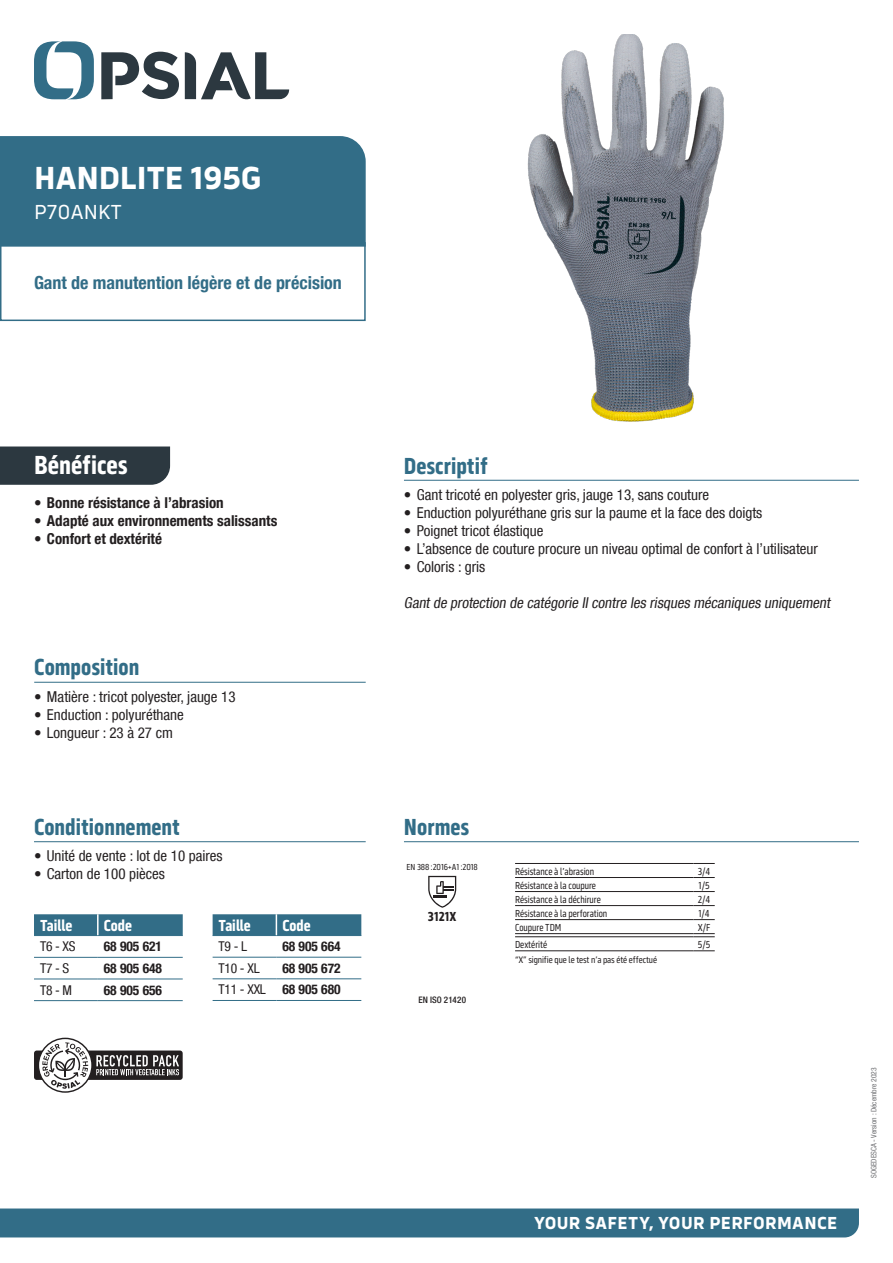
<style>
.page{position:relative;width:893px;height:1263px;background:#fff}
.page>*{position:absolute;margin:0;border:0;box-sizing:border-box;transform-origin:0 0}
.t1{font:700 33px "Serca";letter-spacing:-.01em;color:#fff}
.t2{font:700 27px "Serca Condensed";color:#fff}
.t3{font:700 24px "Serca Condensed";color:#326d87}
.t4{font:21px "Serca";letter-spacing:-.005em;color:#fff}
.t5{font:700 condensed 18px "Helvetica Neue LT Com";color:#326d87}
.t6{font:700 18px "Serca";letter-spacing:.02em;color:#fff}
.t7{font:700 16.5px "Serca Condensed";letter-spacing:-.005em;color:#fff}
.t8{font:condensed 15px "Helvetica Neue LT Com";color:#231f20}
.t9{font:700 condensed 15px "Helvetica Neue LT Com";color:#231f20}
.t10{font:italic condensed 15px "Helvetica Neue LT Com";color:#231f20}
.t11{font:700 condensed 13.5px/21.6px "Helvetica Neue LT Com";color:#231f20;text-align:right}
.t12{font:condensed 13.5px "Helvetica Neue LT Com";letter-spacing:-.02em;color:#231f20}
.t13{font:700 13.5px "Serca Condensed";letter-spacing:.01em;color:#231f20}
.t14{font:10.5px "Serca Condensed";letter-spacing:-.005em;color:#231f20;scale:.95 1}
.t15{font:9.75px "Serca Condensed";letter-spacing:-.01em;color:#231f20}
.t16{font:9px "Serca Condensed";letter-spacing:-.01em;color:#231f20}
.t17{font:500 condensed 9px "Helvetica Neue LT Com";color:#231f20}
.t18{font:condensed 7.5px "Helvetica Neue LT Com";color:#6c6d70}
.s1{font-weight:400}
</style>
<div class="page">
<div style="left:0;top:1208px;width:859px;height:29px;background:#326d87"></div>
<svg style="left:34px;top:41px;width:60px;height:58px"></svg>
<svg style="left:185px;top:52px;width:104px;height:48px"></svg>
<svg style="left:101px;top:52px;width:78px;height:47px"></svg>
<hr style="left:34px;top:841px;width:332px;height:1px;background:#326d87">
<div style="left:34px;top:914px;width:149px;height:21px;background:#326d87"></div>
<hr style="left:34px;top:935px;width:64px;height:1px;background:#326d87">
<hr style="left:98px;top:935px;width:85px;height:1px;background:#326d87">
<hr style="left:34px;top:978px;width:64px;height:1px;background:#326d87">
<hr style="left:98px;top:978px;width:85px;height:1px;background:#326d87">
<hr style="left:34px;top:1000px;width:64px;height:1px;background:#326d87">
<hr style="left:98px;top:1000px;width:85px;height:1px;background:#326d87">
<hr style="left:97px;top:914px;width:2px;height:21px;background:#fff">
<hr style="left:34px;top:957px;width:64px;height:1px;background:#326d87">
<hr style="left:98px;top:957px;width:85px;height:1px;background:#326d87">
<hr style="left:213px;top:935px;width:63px;height:1px;background:#326d87">
<hr style="left:276px;top:935px;width:85px;height:1px;background:#326d87">
<hr style="left:213px;top:957px;width:63px;height:1px;background:#326d87">
<hr style="left:276px;top:957px;width:85px;height:1px;background:#326d87">
<hr style="left:213px;top:978px;width:63px;height:1px;background:#326d87">
<hr style="left:276px;top:978px;width:85px;height:1px;background:#326d87">
<hr style="left:213px;top:1000px;width:63px;height:1px;background:#326d87">
<hr style="left:276px;top:1000px;width:85px;height:1px;background:#326d87">
<div style="left:213px;top:914px;width:148px;height:21px;background:#326d87"></div>
<hr style="left:404px;top:480px;width:455px;height:1px;background:#326d87">
<hr style="left:404px;top:841px;width:455px;height:1px;background:#326d87">
<hr style="left:34px;top:682px;width:332px;height:1px;background:#326d87">
<div style="left:0;top:446px;width:170px;height:39px;background:#2c3840"></div>
<div style="left:0;top:242px;width:366px;height:79px;border:2px solid #326d87"></div>
<div style="left:0;top:136px;width:366px;height:111px;background:#326d87"></div>
<hr style="left:515px;top:863px;width:178px;height:1px;background:#231f20">
<svg style="left:693px;top:863px;width:22px;height:1px"></svg>
<hr style="left:515px;top:877px;width:178px;height:1px;background:#231f20">
<svg style="left:693px;top:877px;width:22px;height:1px"></svg>
<hr style="left:515px;top:891px;width:178px;height:1px;background:#231f20">
<svg style="left:693px;top:891px;width:22px;height:1px"></svg>
<hr style="left:515px;top:905px;width:178px;height:1px;background:#231f20">
<svg style="left:693px;top:905px;width:22px;height:1px"></svg>
<hr style="left:515px;top:919px;width:178px;height:1px;background:#231f20">
<svg style="left:693px;top:919px;width:22px;height:1px"></svg>
<hr style="left:515px;top:933px;width:178px;height:1px;background:#231f20">
<svg style="left:428px;top:876px;width:28px;height:32px"></svg>
<img style="left:527px;top:34px;width:197px;height:388px">
<div style="left:34px;top:1050px;width:149px;height:30px;background:#231f20;border-radius:3px"></div>
<svg style="left:38px;top:1038px;width:141px;height:55px"></svg>
<hr style="left:515px;top:936px;width:178px;height:1px;background:#231f20">
<svg style="left:693px;top:933px;width:22px;height:4px"></svg>
<hr style="left:515px;top:950px;width:178px;height:1px;background:#231f20">
<svg style="left:693px;top:950px;width:22px;height:1px"></svg>
<h1 class="t1" style="left:34px;top:158px;width:229px">HANDLITE 195G</h1>
<h3 class="t4" style="left:34px;top:200px;width:90px">P70ANKT</h3>
<p class="t5" style="left:34px;top:272px;width:309px">Gant de manutention légère et de précision</p>
<h2 class="t2" style="left:34px;top:449px;width:95px">Bénéfices</h2>
<p class="t9" style="left:34px;top:494px;width:191px">• Bonne résistance à l’abrasion</p>
<p class="t9" style="left:34px;top:512px;width:245px">• Adapté aux environnements salissants</p>
<p class="t9" style="left:34px;top:530px;width:129px">• Confort et dextérité</p>
<h3 class="t3" style="left:34px;top:653px;width:107px">Composition</h3>
<p class="t8" style="left:34px;top:688px;width:203px">• Matière : tricot polyester, jauge 13</p>
<p class="t8" style="left:34px;top:706px;width:151px">• Enduction : polyuréthane</p>
<p class="t8" style="left:34px;top:724px;width:140px">• Longueur : 23 à 27 cm</p>
<h3 class="t3" style="left:34px;top:813px;width:147px">Conditionnement</h3>
<p class="t8" style="left:34px;top:847px;width:190px">• Unité de vente : lot de 10 paires</p>
<p class="t8" style="left:34px;top:865px;width:132px">• Carton de 100 pièces</p>
<p class="t7" style="left:40px;top:916px;width:34px">Taille</p>
<p class="t7" style="left:104px;top:916px;width:30px">Code</p>
<p class="t12" style="left:40px;top:938px;width:37px">T6 - XS</p>
<p class="t11" style="left:104px;top:936px;width:60px">68 905 621</p>
<p class="t12" style="left:40px;top:960px;width:31px">T7 - S</p>
<p class="t11" style="left:104px;top:957px;width:60px">68 905 648</p>
<p class="t12" style="left:40px;top:982px;width:34px">T8 - M</p>
<p class="t11" style="left:104px;top:979px;width:60px">68 905 656</p>
<p class="t7" style="left:219px;top:916px;width:34px">Taille</p>
<p class="t7" style="left:282px;top:916px;width:30px">Code</p>
<p class="t12" style="left:219px;top:938px;width:30px">T9 - L</p>
<p class="t11" style="left:282px;top:936px;width:60px">68 905 664</p>
<p class="t12" style="left:219px;top:960px;width:43px">T10 - XL</p>
<p class="t11" style="left:219px;top:957px;width:124px">68 905 672<br><span class="s1">T11 - XXL</span> 68 905 680</p>
<h3 class="t3" style="left:404px;top:452px;width:85px">Descriptif</h3>
<p class="t8" style="left:404px;top:486px;width:307px">• Gant tricoté en polyester gris, jauge 13, sans couture</p>
<p class="t8" style="left:404px;top:504px;width:360px">• Enduction polyuréthane gris sur la paume et la face des doigts</p>
<p class="t8" style="left:404px;top:522px;width:141px">• Poignet tricot élastique</p>
<p class="t8" style="left:404px;top:540px;width:415px">• L’absence de couture procure un niveau optimal de confort à l’utilisateur</p>
<p class="t8" style="left:404px;top:558px;width:83px">• Coloris : gris</p>
<p class="t10" style="left:404px;top:594px;width:430px">Gantde protection de catégorie IIcontre les risques mécaniques uniquement</p>
<h3 class="t3" style="left:404px;top:813px;width:67px">Normes</h3>
<p class="t16" style="left:407px;top:862px;width:73px">EN 388 :2016+A1 :2018</p>
<p class="t13" style="left:428px;top:908px;width:30px">3121X</p>
<p class="t17" style="left:418px;top:994px;width:49px">EN ISO 21420</p>
<p class="t14" style="left:515px;top:865px;width:85px">Résistance à l’abrasion</p>
<p class="t14" style="left:698px;top:865px;width:15px">3/4</p>
<p class="t14" style="left:515px;top:879px;width:87px">Résistance à la coupure</p>
<p class="t14" style="left:699px;top:879px;width:13px">1/5</p>
<p class="t14" style="left:515px;top:893px;width:92px">Résistance à la déchirure</p>
<p class="t14" style="left:698px;top:893px;width:15px">2/4</p>
<p class="t14" style="left:515px;top:907px;width:99px">Résistance à la perforation</p>
<p class="t14" style="left:698px;top:907px;width:13px">1/4</p>
<p class="t14" style="left:515px;top:921px;width:50px">Coupure TDM</p>
<p class="t14" style="left:698px;top:921px;width:15px">X/F</p>
<p class="t14" style="left:515px;top:938px;width:35px">Dextérité</p>
<p class="t14" style="left:698px;top:938px;width:15px">5/5</p>
<p class="t15" style="left:515px;top:955px;width:144px">“X” signifie que le test n’a pas été effectué</p>
<p class="t6" style="left:534px;top:1212px;width:305px">YOUR SAFETY, YOUR PERFORMANCE</p>
<p class="t18" style="left:869px;top:1178px;width:112px;rotate:-90deg">SOGEDESCA - Version : Décembre 2023</p>
</div>
